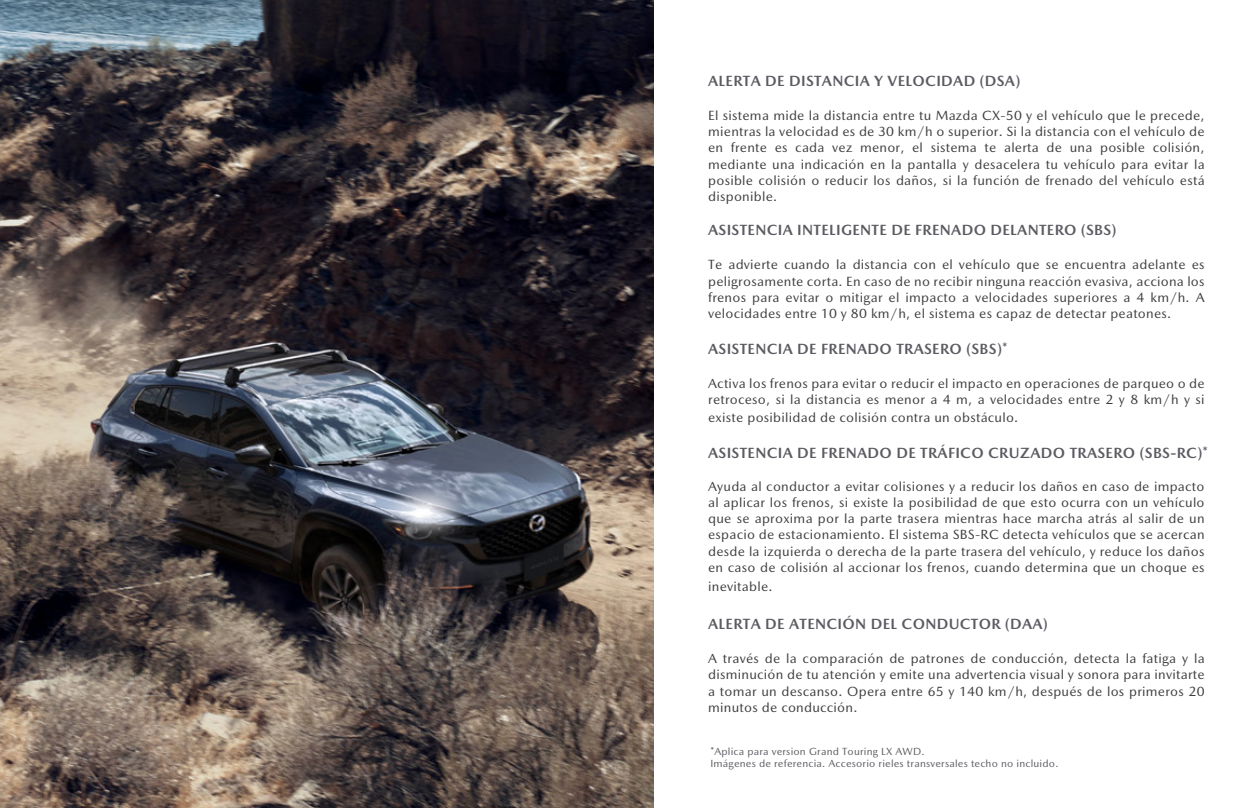
<style>
.page{position:relative;width:1255px;height:808px;background:#fff}
.page>*{position:absolute;margin:0;border:0;box-sizing:border-box;transform-origin:0 0}
.t1{font:700 15px "Mazda Type";letter-spacing:.02em;color:#5c5b62}
.t2{font:13.5px/16.2px "Mazda Type";letter-spacing:.02em;color:#3c3c3b;text-align:justify}
.t3{font:10.5px/12.6px "Mazda Type";letter-spacing:.02em;color:#5c5b62}
.s1{color:#333}
</style>
<div class="page">
<img style="left:0;top:0;width:653px;height:808px">
<p class="t1" style="left:708px;top:71px;width:313px">ALERTA DE DISTANCIA Y VELOCIDAD (DSA)</p>
<p class="t2" style="left:708px;top:107px;width:498px">El sistema mide la distancia entre tu Mazda CX-50 y el vehículo que le precede, mientras la velocidad es de 30 km/h o superior. Si la distancia con el vehículo de en frente es cada vez menor, el sistema te alerta de una posible colisión, mediante una indicación en la pantalla y desacelera tu vehículo para evitar la posible colisión o reducir los daños, si la función de frenado del vehículo está disponible.</p>
<p class="t1" style="left:708px;top:221px;width:410px">ASISTENCIA INTELIGENTE DE FRENADO DELANTERO (SBS)</p>
<p class="t2" style="left:708px;top:257px;width:498px">Te advierte cuando la distancia con el vehículo que se encuentra adelante es peligrosamente corta. En caso de no recibir ninguna reacción evasiva, acciona los frenos para evitar o mitigar el impacto a velocidades superiores a 4 km/h. A velocidades entre 10 y 80 km/h, el sistema es capaz de detectar peatones.</p>
<p class="t1" style="left:708px;top:340px;width:301px">ASISTENCIA DE FRENADO TRASERO (SBS)*</p>
<p class="t2" style="left:708px;top:375px;width:498px">Activa los frenos para evitar o reducir el impacto en operaciones de parqueo o de retroceso, si la distancia es menor a 4 m, a velocidades entre 2 y 8 km/h y si</p>
<p class="t2" style="left:708px;top:410px;width:312px">existe posibilidad de colisión contra un obstáculo.</p>
<p class="t1" style="left:708px;top:444px;width:501px">ASISTENCIA DE FRENADO DE TRÁFICO CRUZADO TRASERO (SBS-RC)*</p>
<p class="t2" style="left:708px;top:478px;width:498px">Ayuda al conductor a evitar colisiones y a reducir los daños en caso de impacto al aplicar los frenos, si existe la posibilidad de que esto ocurra con un vehículo que se aproxima por la parte trasera mientras hace marcha atrás al salir de un espacio de estacionamiento. El sistema SBS-RC detecta vehículos que se acercan desde la izquierda o derecha de la parte trasera del vehículo, y reduce los daños en caso de colisión al accionar los frenos, cuando determina que un choque es</p>
<p class="t2" style="left:708px;top:578px;width:66px">inevitable<span class="s1">.</span></p>
<p class="t1" style="left:708px;top:614px;width:341px">ALERTA DE ATENCIÓN DEL CONDUCTOR (DAA)</p>
<p class="t2" style="left:708px;top:650px;width:498px">A través de la comparación de patrones de conducción, detecta la fatiga y la disminución de tu atención y emite una advertencia visual y sonora para invitarte a tomar un descanso. Opera entre 65 y 140 km/h, después de los primeros 20 minutos de conducción.</p>
<p class="t3" style="left:710px;top:745px;width:349px">*Aplica para version Grand Touring LX AWD.<br>Imágenes de referencia. Accesorio rieles transversales techo no incluido.</p>
</div>
